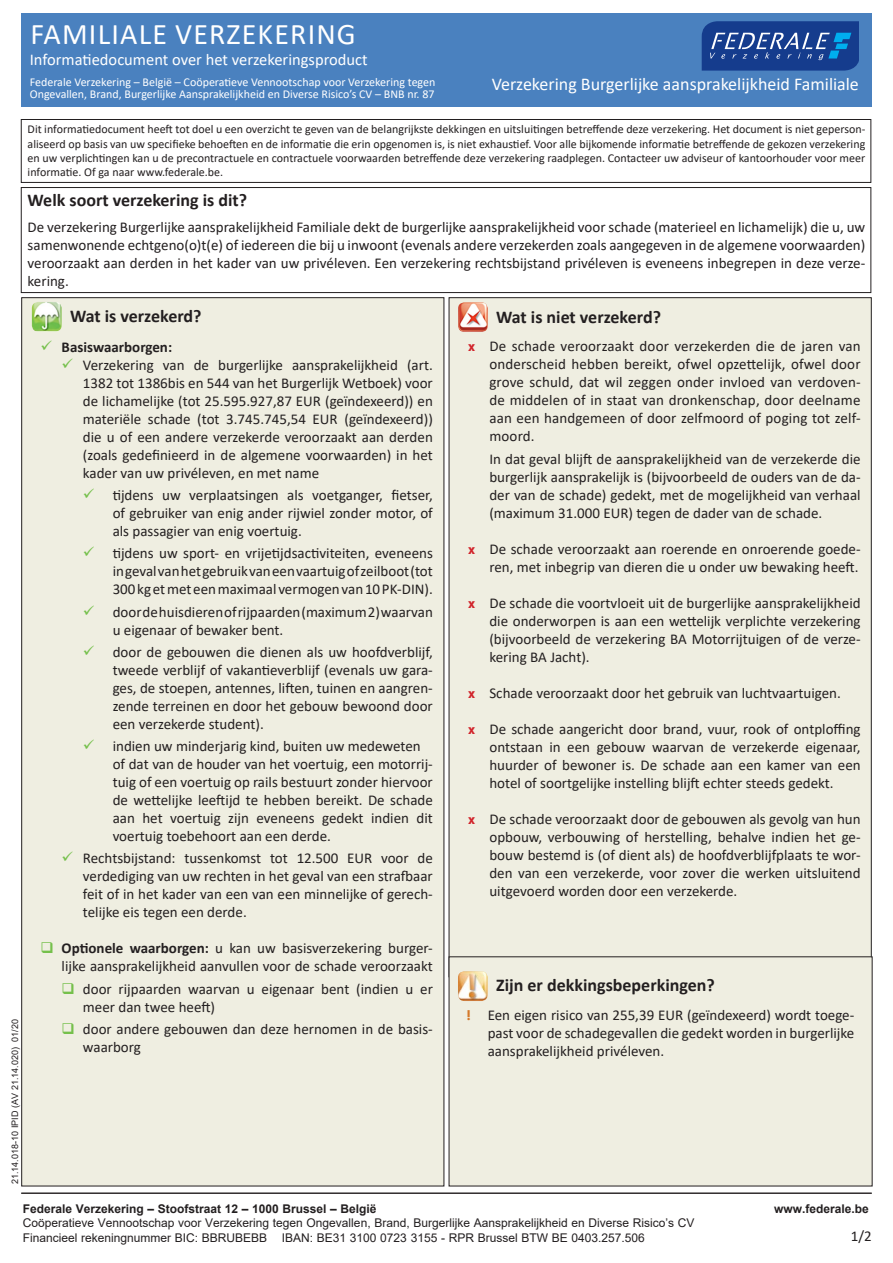
<style>
.page{position:relative;width:893px;height:1263px;background:#fff}
.page>*{position:absolute;margin:0;border:0;box-sizing:border-box;transform-origin:0 0}
.t1{font:30px "Calibri";letter-spacing:.04em;color:#fff}
.t2{font:700 18px "Calibri";color:#231f20}
.t3{font:18px "Calibri";color:#fff}
.t4{font:16.5px "Calibri";color:#fff}
.t5{font:15px/18px "Calibri";color:#231f20;text-align:justify}
.t6{font:700 15px "Calibri";color:#231f20}
.t7{font:12px/14.4px "Calibri";color:#231f20;text-align:justify}
.Normaal{font:12px "Arial";color:#231f20}
.t8{font:12px "Calibri";color:#fff}
.Normaal-2{font:700 12px "Arial";color:#231f20}
.Normaal-3{font:9px "Arial";color:#231f20}
.s1{color:#75c04b}
.s2{font-weight:700}
.s3{font-family:"Tw Cen";font-weight:800;font-stretch:condensed;color:#d1232a}
.s4{font-family:"Tw Cen";font-weight:800;font-stretch:condensed;color:#d4792a}
</style>
<div class="page">
<div style="left:21px;top:13px;width:851px;height:93px;background:#4a81bf"></div>
<div style="left:21px;top:119px;width:850px;height:64px;border:1px solid #231f20"></div>
<div style="left:21px;top:187px;width:850px;height:106px;border:1px solid #231f20"></div>
<div style="left:21px;top:297px;width:423px;height:889px;background:#efeee1;border:1px solid #231f20"></div>
<div style="left:449px;top:297px;width:423px;height:680px;background:#efeee1;border:1px solid #231f20"></div>
<img style="left:32px;top:302px;width:30px;height:30px">
<img style="left:458px;top:302px;width:30px;height:30px">
<div style="left:449px;top:956px;width:424px;height:230px;background:#efeee1"></div>
<svg style="left:702px;top:21px;width:157px;height:50px;background:#28509a"></svg>
<hr style="left:21px;top:1193px;width:851px;height:1px;background:#231f20">
<img style="left:458px;top:971px;width:30px;height:30px">
<p class="t1" style="left:30px;top:13px;width:327px">FAMILIALE VERZEKERING</p>
<p class="t4" style="left:30px;top:48px;width:339px">Informatiedocument over het verzekeringsproduct</p>
<p class="t8" style="left:30px;top:74px;width:407px">Federale Verzekering – België – Coöperatieve Vennootschap voor Verzekering tegen</p>
<p class="t8" style="left:30px;top:86px;width:406px">Ongevallen, Brand, Burgerlijke Aansprakelijkheid en Diverse Risico’s CV – BNB nr. 87</p>
<p class="t7" style="left:28px;top:122px;width:839px">Dit informatiedocument heeft tot doel u een overzicht te geven van de belangrijkste dekkingen en uitsluitingen betreffende deze verzekering. Het document is niet geperson&shy;aliseerd op basis van uw specifieke behoeften en de informatie die erin opgenomen is, is niet exhaustief. Voor alle bijkomende informatie betreffende de gekozen verzekering en uw verplichtingen kan u de precontractuele en contractuele voorwaarden betreffende deze verzekering raadplegen. Contacteer uw adviseur of kantoorhouder voor meer informatie. Of ga naar www.federale.be.</p>
<p class="t2" style="left:28px;top:187px;width:221px">Welk soort verzekering is dit?</p>
<p class="t5" style="left:28px;top:218px;width:839px">De verzekering Burgerlijke aansprakelijkheid Familiale dekt de burgerlijke aansprakelijkheid voor schade (materieel en lichamelijk) die u, uw samenwonende echtgeno(o)t(e) of iedereen die bij u inwoont (evenals andere verzekerden zoals aangegeven in de algemene voorwaarden) veroorzaakt aan derden in het kader van uw privéleven. Een verzekering rechtsbijstand privéleven is eveneens inbegrepen in deze verze&shy;kering.</p>
<p class="t2" style="left:70px;top:303px;width:133px">Wat is verzekerd?</p>
<p class="t2" style="left:496px;top:304px;width:166px">Wat is niet verzekerd?</p>
<p class="t6" style="left:40px;top:336px;width:133px"><span class="s1">✓</span> Basiswaarborgen:</p>
<p class="t5" style="left:62px;top:355px;width:373px"><span class="s1">✓</span> Verzekering van de burgerlijke aansprakelijkheid (art.</p>
<p class="t5" style="left:83px;top:373px;width:351px">1382 tot 1386bis en 544 van het Burgerlijk Wetboek) voor de lichamelijke (tot 25.595.927,87 EUR (geïndexeerd)) en materiële schade (tot 3.745.745,54 EUR (geïndexeerd)) die u of een andere verzekerde veroorzaakt aan derden (zoals gedefinieerd in de algemene voorwaarden) in het kader van uw privéleven, en met name</p>
<p class="t5" style="left:83px;top:486px;width:351px"><span class="s1">✓</span> tijdens uw verplaatsingen als voetganger, fietser,</p>
<p class="t5" style="left:113px;top:504px;width:322px">of gebruiker van enig ander rijwiel zonder motor, of als passagier van enig voertuig.</p>
<p class="t5" style="left:83px;top:544px;width:351px"><span class="s1">✓</span> tijdens uw sport- en vrijetijdsactiviteiten, eveneens</p>
<p class="t5" style="left:113px;top:562px;width:322px">in geval van het gebruik van een vaartuig of zeilboot (tot<br>300 kg et met een maximaal vermogen van 10 PK-DIN).</p>
<p class="t5" style="left:83px;top:602px;width:351px"><span class="s1">✓</span> door de huisdieren of rijpaarden (maximum 2) waarvan</p>
<p class="t5" style="left:113px;top:620px;width:172px">u eigenaar of bewaker bent.</p>
<p class="t5" style="left:83px;top:642px;width:351px"><span class="s1">✓</span> door de gebouwen die dienen als uw hoofdverblijf,</p>
<p class="t5" style="left:113px;top:660px;width:322px">tweede verblijf of vakantieverblijf (evenals uw gara&shy;ges, de stoepen, antennes, liften, tuinen en aangren&shy;zende terreinen en door het gebouw bewoond door een verzekerde student).</p>
<p class="t5" style="left:83px;top:737px;width:339px"><span class="s1">✓</span> indien uw minderjarig kind, buiten uw medeweten</p>
<p class="t5" style="left:113px;top:755px;width:322px">of dat van de houder van het voertuig, een motorrij&shy;tuig of een voertuig op rails bestuurt zonder hiervoor de wettelijke leeftijd te hebben bereikt. De schade aan het voertuig zijn eveneens gedekt indien dit voertuig toebehoort aan een derde.</p>
<p class="t5" style="left:62px;top:849px;width:373px"><span class="s1">✓</span> Rechtsbijstand: tussenkomst tot 12.500 EUR voor de</p>
<p class="t5" style="left:83px;top:867px;width:351px">verdediging van uw rechten in het geval van een strafbaar feit of in het kader van een van een minnelijke of gerech&shy;telijke eis tegen een derde.</p>
<p class="t5" style="left:40px;top:939px;width:394px"><span class="s1">❑</span> <span class="s2">Optionele waarborgen:</span> u kan uw basisverzekering burger-</p>
<p class="t5" style="left:62px;top:957px;width:373px">lijke aansprakelijkheid aanvullen voor de schade veroorzaakt</p>
<p class="t5" style="left:62px;top:979px;width:373px"><span class="s1">❑</span> door rijpaarden waarvan u eigenaar bent (indien u er</p>
<p class="t5" style="left:83px;top:997px;width:134px">meer dan twee heeft)</p>
<p class="t5" style="left:62px;top:1019px;width:373px"><span class="s1">❑</span> door andere gebouwen dan deze hernomen in de basis-</p>
<p class="t5" style="left:83px;top:1037px;width:60px">waarborg</p>
<p class="t3" style="left:492px;top:72px;width:369px">Verzekering Burgerlijke aansprakelijkheid Familiale</p>
<p class="t5" style="left:489px;top:337px;width:373px;text-indent:-21px"><span class="s3">x</span> De schade veroorzaakt door verzekerden die de jaren van onderscheid hebben bereikt, ofwel opzettelijk, ofwel door grove schuld, dat wil zeggen onder invloed van verdoven&shy;de middelen of in staat van dronkenschap, door deelname aan een handgemeen of door zelfmoord of poging tot zelf&shy;moord.</p>
<p class="t5" style="left:489px;top:449px;width:373px">In dat geval blijft de aansprakelijkheid van de verzekerde die burgerlijk aansprakelijk is (bijvoorbeeld de ouders van de da&shy;der van de schade) gedekt, met de mogelijkheid van verhaal (maximum 31.000 EUR) tegen de dader van de schade.</p>
<p class="t5" style="left:468px;top:539px;width:394px;text-align:right"><span class="s3">x</span> De schade veroorzaakt aan roerende en onroerende goede&shy;ren, met inbegrip van dieren die u onder uw bewaking heeft.</p>
<p class="t5" style="left:489px;top:593px;width:373px;text-indent:-21px"><span class="s3">x</span> De schade die voortvloeit uit de burgerlijke aansprakelijkheid die onderworpen is aan een wettelijk verplichte verzekering (bijvoorbeeld de verzekering BA Motorrijtuigen of de verze&shy;kering BA Jacht).</p>
<p class="t5" style="left:468px;top:683px;width:374px"><span class="s3">x</span> Schade veroorzaakt door het gebruik van luchtvaartuigen.</p>
<p class="t5" style="left:489px;top:719px;width:373px;text-indent:-21px"><span class="s3">x</span> De schade aangericht door brand, vuur, rook of ontploffing ontstaan in een gebouw waarvan de verzekerde eigenaar, huurder of bewoner is. De schade aan een kamer van een</p>
<p class="t5" style="left:489px;top:773px;width:346px">hotel of soortgelijke instelling blijft echter steeds gedekt.</p>
<p class="t5" style="left:489px;top:809px;width:373px;text-indent:-21px"><span class="s3">x</span> De schade veroorzaakt door de gebouwen als gevolg van hun opbouw, verbouwing of herstelling, behalve indien het ge&shy;bouw bestemd is (of dient als) de hoofdverblijfplaats te wor&shy;den van een verzekerde, voor zover die werken uitsluitend uitgevoerd worden door een verzekerde.</p>
<p class="t2" style="left:496px;top:972px;width:220px">Zijn er dekkingsbeperkingen?</p>
<p class="t5" style="left:488px;top:1005px;width:368px;text-indent:-21px"><span class="s4">!</span> Een eigen risico van 255,39 EUR (geïndexeerd) wordt toege&shy;past voor de schadegevallen die gedekt worden in burgerlijke aansprakelijkheid privéleven.</p>
<p class="Normaal-3" style="left:9px;top:1184px;width:166px;rotate:-90deg">21.14.018-10 IPID (AV 21.14.020) 01/20</p>
<p class="Normaal-2" style="left:23px;top:1200px;width:355px">Federale Verzekering – Stoofstraat 12 – 1000 Brussel – België</p>
<p class="Normaal-2" style="left:774px;top:1200px;width:96px">www.federale.be</p>
<p class="Normaal" style="left:23px;top:1215px;width:673px">Coöperatieve Vennootschap voor Verzekering tegen Ongevallen, Brand, Burgerlijke Aansprakelijkheid en Diverse Risico’s CV</p>
<p class="Normaal" style="left:23px;top:1229px;width:623px">Financieel rekeningnummer BIC: BBRUBEBB IBAN: BE31 3100 0723 3155 - RPR Brussel BTW BE 0403.257.506</p>
<p class="t5" style="left:851px;top:1226px;width:22px">1/2</p>
</div>
